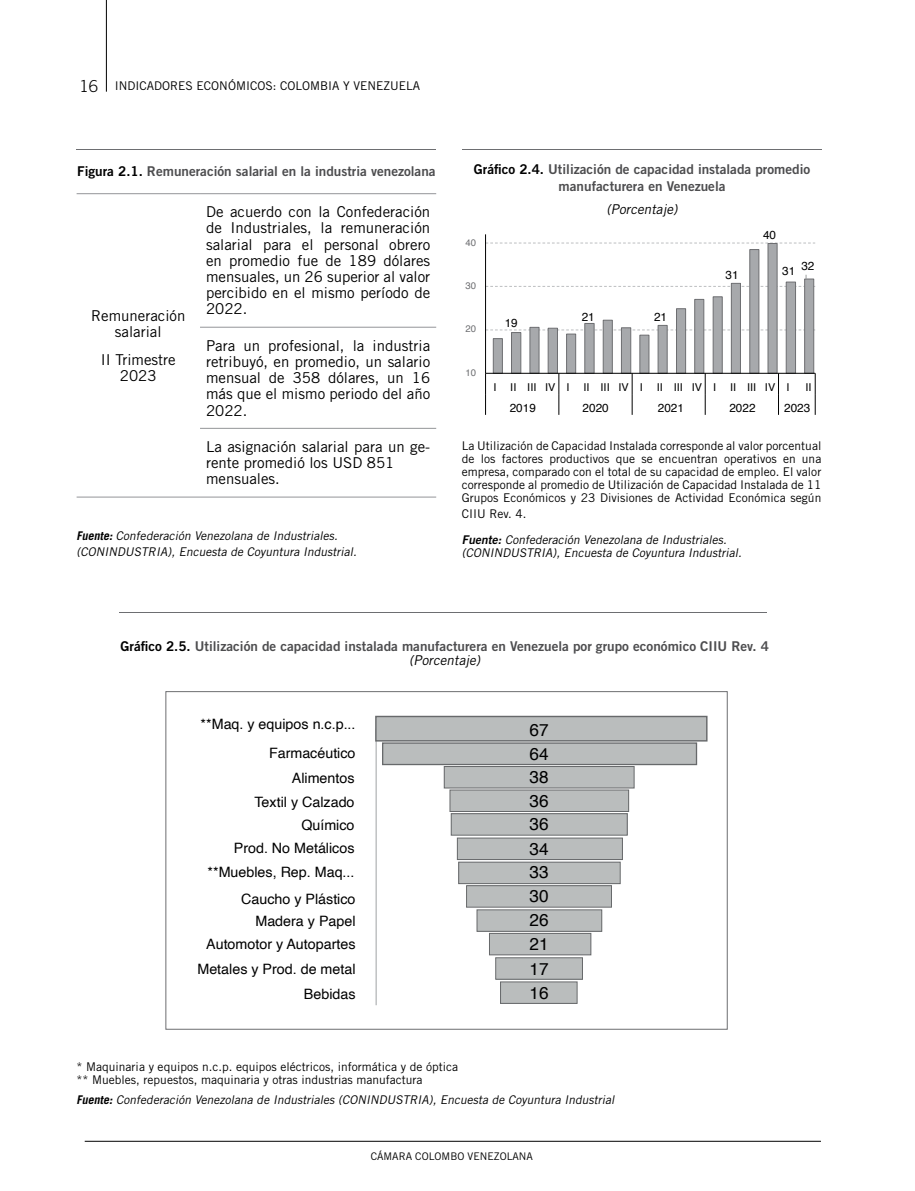
<style>
.page{position:relative;width:915px;height:1191px;background:#fff}
.page>*{position:absolute;margin:0;border:0;box-sizing:border-box;transform-origin:0 0}
.t1{font:17.1px/22.4px "Helvetica";color:#000}
.t2{font:300 16.5px "Trade Gothic LT Std";color:#000}
.t3{font:15px/16.2px "Trade Gothic LT Std";color:#000;text-align:center}
.t4{font:14.25px/24.5px "Helvetica";color:#000;text-align:right}
.t5{font:13.5px/16.2px "Trade Gothic LT Std Bd 2";color:#4d4d4f;text-align:center}
.t6{font:italic 13.5px "Trade Gothic LT Std";color:#000}
.t7{font:12px/12.9px "Trade Gothic LT Std";color:#000;text-align:justify}
.t8{font:italic 12px/16.2px "Trade Gothic LT Std";color:#000}
.t9{font:11.7px "Helvetica";color:#000}
.t10{font:10.8px "Helvetica";letter-spacing:.01em;color:#000}
.t11{font:10.5px "Trade Gothic LT Std";color:#000}
.t12{font:9.6px "Helvetica";color:#6d6e71}
.s1{color:#000}
.s2{font-weight:700}
.s3{font-style:normal}
.s4{font-family:"Trade Gothic LT Std Bd 2"}
</style>
<div class="page">
<hr style="left:106px;top:0;width:1px;height:92px;background:#000">
<hr style="left:85px;top:1140px;width:735px;height:1px;background:#000">
<hr style="left:77px;top:149px;width:359px;height:1px;background:#6d6e71">
<hr style="left:77px;top:193px;width:123px;height:1px;background:#939598">
<hr style="left:77px;top:497px;width:123px;height:1px;background:#939598">
<hr style="left:200px;top:193px;width:236px;height:1px;background:#939598">
<hr style="left:200px;top:327px;width:236px;height:1px;background:#939598">
<hr style="left:200px;top:428px;width:236px;height:1px;background:#939598">
<hr style="left:200px;top:497px;width:236px;height:1px;background:#939598">
<hr style="left:462px;top:149px;width:359px;height:1px;background:#6d6e71">
<hr style="left:119px;top:612px;width:647px;height:1px;background:#6d6e71">
<svg style="left:485px;top:234px;width:331px;height:181px"></svg>
<svg style="left:375px;top:693px;width:353px;height:331px"></svg>
<h2 class="t2" style="left:79px;top:76px;width:20px">16</h2>
<p class="t7" style="left:115px;top:79px;width:306px">INDICADORES ECONÓMICOS: COLOMBIA Y VENEZUELA</p>
<p class="t5" style="left:77px;top:162px;width:360px"><span class="s1">Figura 2.1.</span> Remuneración salarial en la industria venezolana</p>
<p class="t3" style="left:91px;top:307px;width:96px">Remuneración salarial</p>
<p class="t3" style="left:101px;top:351px;width:76px">II Trimestre<br>2023</p>
<p class="t3" style="left:206px;top:204px;width:225px;text-align:justify">De acuerdo con la Confederación de Industriales, la remuneración salarial para el personal obrero en promedio fue de 189 dólares mensuales, un 26 superior al valor percibido en el mismo período de 2022.</p>
<p class="t3" style="left:206px;top:337px;width:225px;text-align:justify">Para un profesional, la industria retribuyó, en promedio, un salario mensual de 358 dólares, un 16 más que el mismo periodo del año 2022.</p>
<p class="t3" style="left:206px;top:438px;width:225px;text-align:left">La asignación salarial para un ge&shy;rente promedió los USD 851 mensuales.</p>
<p class="t8" style="left:77px;top:527px;width:284px"><span class="s2">Fuente:</span> Confederación Venezolana de Industriales. (CONINDUSTRIA), Encuesta de Coyuntura Industrial.</p>
<p class="t5" style="left:474px;top:161px;width:337px"><span class="s1">Gráfico 2.4.</span> Utilización de capacidad instalada promedio manufacturera en Venezuela</p>
<p class="t6" style="left:606px;top:201px;width:76px">(Porcentaje)</p>
<p class="t12" style="left:465px;top:235px;width:12px">40</p>
<p class="t12" style="left:465px;top:278px;width:12px">30</p>
<p class="t12" style="left:465px;top:321px;width:12px">20</p>
<p class="t12" style="left:465px;top:365px;width:12px">10</p>
<p class="t9" style="left:504px;top:314px;width:15px">19</p>
<p class="t9" style="left:581px;top:308px;width:15px">21</p>
<p class="t9" style="left:653px;top:308px;width:15px">21</p>
<p class="t9" style="left:725px;top:266px;width:15px">31</p>
<p class="t9" style="left:762px;top:226px;width:15px">40</p>
<p class="t9" style="left:782px;top:259px;width:34px">31 32</p>
<p class="t10" style="left:493px;top:378px;width:5px">I</p>
<p class="t10" style="left:510px;top:378px;width:61px">II III IV I</p>
<p class="t10" style="left:583px;top:378px;width:61px">II III IV I</p>
<p class="t10" style="left:656px;top:378px;width:61px">II III IV I</p>
<p class="t10" style="left:729px;top:378px;width:61px">II III IV I</p>
<p class="t10" style="left:805px;top:378px;width:8px">II</p>
<p class="t9" style="left:509px;top:398px;width:28px">2019</p>
<p class="t9" style="left:582px;top:398px;width:28px">2020</p>
<p class="t9" style="left:657px;top:398px;width:28px">2021</p>
<p class="t9" style="left:729px;top:398px;width:28px">2022</p>
<p class="t9" style="left:783px;top:398px;width:28px">2023</p>
<p class="t7" style="left:461px;top:439px;width:361px">La Utilización de Capacidad Instalada corresponde al valor porcentual de los factores productivos que se encuentran operativos en una empresa, comparado con el total de su capacidad de empleo. El valor corresponde al promedio de Utilización de Capacidad Instalada de 11<br>Grupos Económicos y 23 Divisiones de Actividad Económica según</p>
<p class="t8" style="left:461px;top:500px;width:269px;line-height:26px"><span class="s3">CIIU Rev. 4.<br></span><span class="s4">Fuente:</span> Confederación Venezolana de Industriales.</p>
<p class="t8" style="left:461px;top:544px;width:284px">(CONINDUSTRIA), Encuesta de Coyuntura Industrial.</p>
<p class="t5" style="left:120px;top:637px;width:649px"><span class="s1">Gráfico 2.5.</span> Utilización de capacidad instalada manufacturera en Venezuela por grupo económico CIIU Rev. 4</p>
<p class="t6" style="left:409px;top:652px;width:76px">(Porcentaje)</p>
<p class="t4" style="left:200px;top:712px;width:156px">**Maq. y equipos n.c.p...</p>
<p class="t4" style="left:254px;top:741px;width:103px">Farmacéutico<br>Alimentos<br>Textil y Calzado</p>
<p class="t4" style="left:207px;top:813px;width:148px;line-height:23.7px">Químico<br>Prod. No Metálicos **Muebles, Rep. Maq...</p>
<h1 class="t1" style="left:529px;top:719px;width:21px">67</h1>
<h1 class="t1" style="left:529px;top:743px;width:21px">64</h1>
<h1 class="t1" style="left:529px;top:766px;width:21px">38</h1>
<h1 class="t1" style="left:529px;top:790px;width:21px">36<br>36</h1>
<h1 class="t1" style="left:529px;top:838px;width:21px">34</h1>
<h1 class="t1" style="left:529px;top:861px;width:21px">33</h1>
<h1 class="t1" style="left:529px;top:885px;width:21px">30</h1>
<p class="t4" style="left:241px;top:887px;width:116px">Caucho y Plástico</p>
<p class="t4" style="left:197px;top:931px;width:159px;line-height:25.3px">Automotor y Autopartes<br>Metales y Prod. de metal<br>Bebidas</p>
<h1 class="t1" style="left:529px;top:933px;width:21px">21</h1>
<h1 class="t1" style="left:529px;top:909px;width:21px">26</h1>
<p class="t4" style="left:255px;top:909px;width:102px">Madera y Papel</p>
<h1 class="t1" style="left:529px;top:957px;width:21px">17</h1>
<h1 class="t1" style="left:529px;top:982px;width:21px">16</h1>
<p class="t7" style="left:77px;top:1060px;width:383px">* Maquinaria y equipos n.c.p. equipos eléctricos, informática y de óptica ** Muebles, repuestos, maquinaria y otras industrias manufactura</p>
<p class="t8" style="left:77px;top:1091px;width:542px"><span class="s2">Fuente:</span> Confederación Venezolana de Industriales (CONINDUSTRIA), Encuesta de Coyuntura Industrial</p>
<p class="t11" style="left:370px;top:1149px;width:164px">CÁMARA COLOMBO VENEZOLANA</p>
</div>
